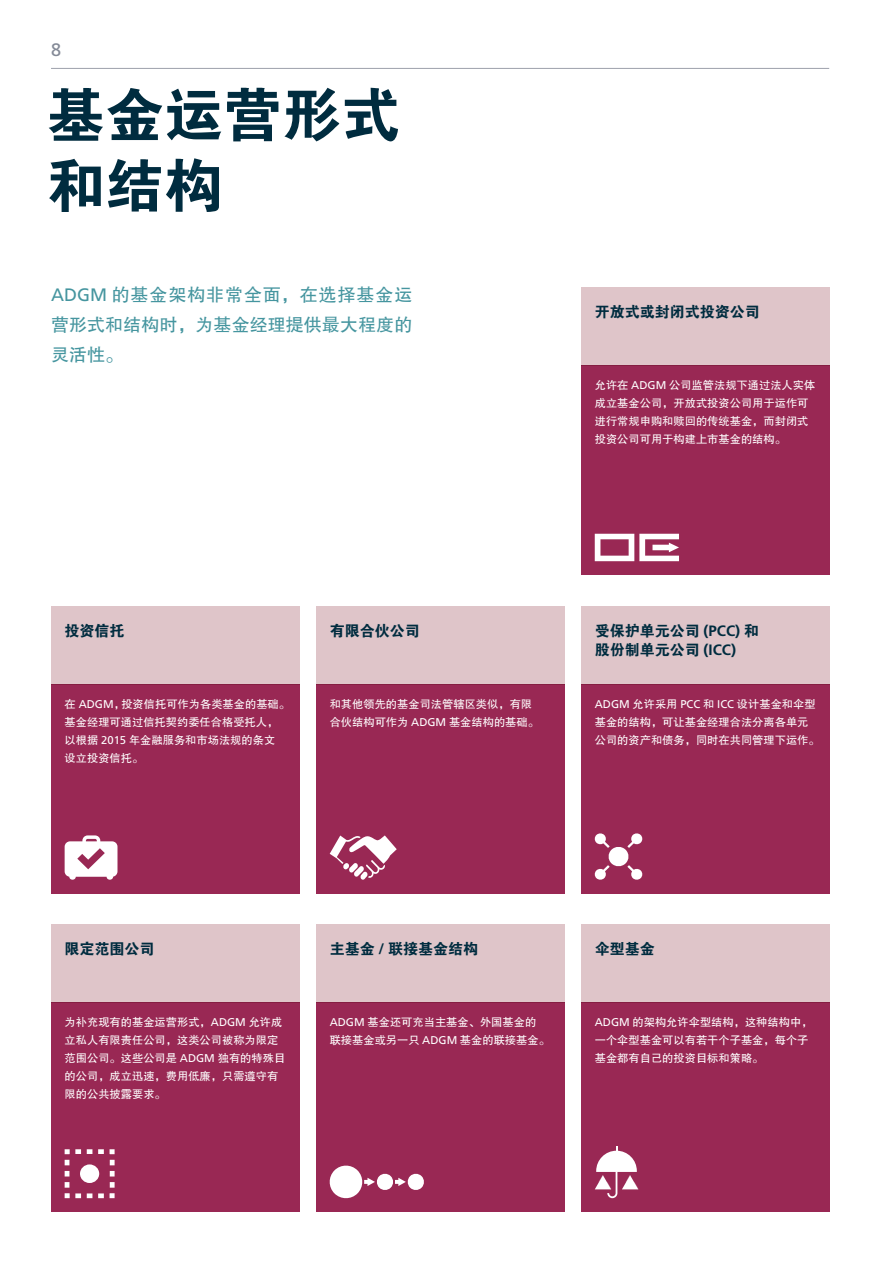
<style>
.page{position:relative;width:893px;height:1263px;background:#fff}
.page>*{position:absolute;margin:0;border:0;box-sizing:border-box;transform-origin:0 0}
.t1{font:58.95px/70.8px "FZDHTK GBK1 0";color:#002c3f}
.t2{font:18px/30px "FZHTK GBK1 0";letter-spacing:.005em;color:#45959f;text-align:justify}
.t3{font:18px "Frutiger";color:#848a97}
.t4{font:15px/19.5px "FZDHTK GBK1 0";color:#002c3f}
.t5{font:11.25px/18px "FZHTK GBK1 0";color:#fff}
.s1{font-family:"Frutiger"}
.s2{font-family:"Frutiger";font-weight:700}
</style>
<div class="page">
<hr style="left:892px;top:0;width:1px;height:1263px;background:#002c3f">
<hr style="left:51px;top:68px;width:778px;height:1px;background:#9da1ac">
<div style="left:581px;top:606px;width:248px;height:78px;background:#dfc5c9"></div>
<div style="left:316px;top:606px;width:248px;height:78px;background:#dfc5c9"></div>
<div style="left:51px;top:606px;width:248px;height:78px;background:#dfc5c9"></div>
<div style="left:581px;top:684px;width:248px;height:209px;background:#992854"></div>
<div style="left:316px;top:684px;width:248px;height:209px;background:#992854"></div>
<div style="left:51px;top:684px;width:248px;height:209px;background:#992854"></div>
<svg style="left:330px;top:835px;width:67px;height:45px"></svg>
<svg style="left:65px;top:835px;width:52px;height:45px"></svg>
<svg style="left:594px;top:833px;width:49px;height:47px"></svg>
<div style="left:581px;top:288px;width:248px;height:78px;background:#dfc5c9"></div>
<div style="left:581px;top:366px;width:248px;height:209px;background:#992854"></div>
<svg style="left:595px;top:534px;width:84px;height:27px"></svg>
<div style="left:581px;top:924px;width:248px;height:79px;background:#dfc5c9"></div>
<div style="left:316px;top:924px;width:248px;height:79px;background:#dfc5c9"></div>
<div style="left:51px;top:924px;width:248px;height:79px;background:#dfc5c9"></div>
<div style="left:581px;top:1003px;width:248px;height:209px;background:#992854"></div>
<div style="left:316px;top:1003px;width:248px;height:209px;background:#992854"></div>
<div style="left:51px;top:1003px;width:248px;height:209px;background:#992854"></div>
<svg style="left:329px;top:1165px;width:95px;height:34px"></svg>
<svg style="left:65px;top:1160px;width:39px;height:38px"></svg>
<svg style="left:65px;top:1149px;width:39px;height:5px"></svg>
<svg style="left:110px;top:1149px;width:5px;height:5px"></svg>
<svg style="left:110px;top:1160px;width:5px;height:38px"></svg>
<div style="left:80px;top:1164px;width:19px;height:19px;background:#fff;border-radius:50%"></div>
<svg style="left:595px;top:1146px;width:43px;height:52px"></svg>
<h2 class="t3" style="left:51px;top:40px;width:12px">8</h2>
<h1 class="t1" style="left:46px;top:81px;width:355px">基金运营形式和结构</h1>
<h2 class="t2" style="left:51px;top:280px;width:363px"><span class="s1">ADGM</span> 的基金架构非常全面，在选择基金运营形式和结构时，为基金经理提供最大程度的灵活性。</h2>
<h3 class="t4" style="left:595px;top:303px;width:166px">开放式或封闭式投资公司</h3>
<p class="t5" style="left:595px;top:376px;width:222px">允许在 <span class="s1">ADGM</span> 公司监管法规下通过法人实体成立基金公司，开放式投资公司用于运作可进行常规申购和赎回的传统基金，而封闭式投资公司可用于构建上市基金的结构。</p>
<h3 class="t4" style="left:65px;top:621px;width:61px">投资信托</h3>
<h3 class="t4" style="left:330px;top:621px;width:91px">有限合伙公司</h3>
<h3 class="t4" style="left:595px;top:621px;width:166px">受保护单元公司 <span class="s2">(PCC)</span> 和股份制单元公司 <span class="s2">(ICC)</span></h3>
<p class="t5" style="left:65px;top:695px;width:227px">在 <span class="s1">ADGM</span>，投资信托可作为各类基金的基础。基金经理可通过信托契约委任合格受托人，以根据 <span class="s1">2015</span> 年金融服务和市场法规的条文<br>设立投资信托。</p>
<p class="t5" style="left:330px;top:695px;width:211px">和其他领先的基金司法管辖区类似，有限合伙结构可作为 <span class="s1">ADGM</span> 基金结构的基础。</p>
<p class="t5" style="left:595px;top:695px;width:226px"><span class="s1">ADGM</span> 允许采用 <span class="s1">PCC</span> 和 <span class="s1">ICC</span> 设计基金和伞型基金的结构，可让基金经理合法分离各单元公司的资产和债务，同时在共同管理下运作。</p>
<h3 class="t4" style="left:65px;top:940px;width:91px">限定范围公司</h3>
<h3 class="t4" style="left:330px;top:940px;width:150px">主基金 <span class="s2">/</span> 联接基金结构</h3>
<h3 class="t4" style="left:595px;top:940px;width:61px">伞型基金</h3>
<p class="t5" style="left:65px;top:1013px;width:222px">为补充现有的基金运营形式，<span class="s1">ADGM</span> 允许成立私人有限责任公司，这类公司被称为限定范围公司。这些公司是 <span class="s1">ADGM</span> 独有的特殊目的公司，成立迅速，费用低廉，只需遵守有限的公共披露要求。</p>
<p class="t5" style="left:330px;top:1013px;width:222px"><span class="s1">ADGM</span> 基金还可充当主基金、外国基金的联接基金或另一只 <span class="s1">ADGM</span> 基金的联接基金。</p>
<p class="t5" style="left:595px;top:1013px;width:219px"><span class="s1">ADGM</span> 的架构允许伞型结构，这种结构中，一个伞型基金可以有若干个子基金，每个子基金都有自己的投资目标和策略。</p>
</div>
